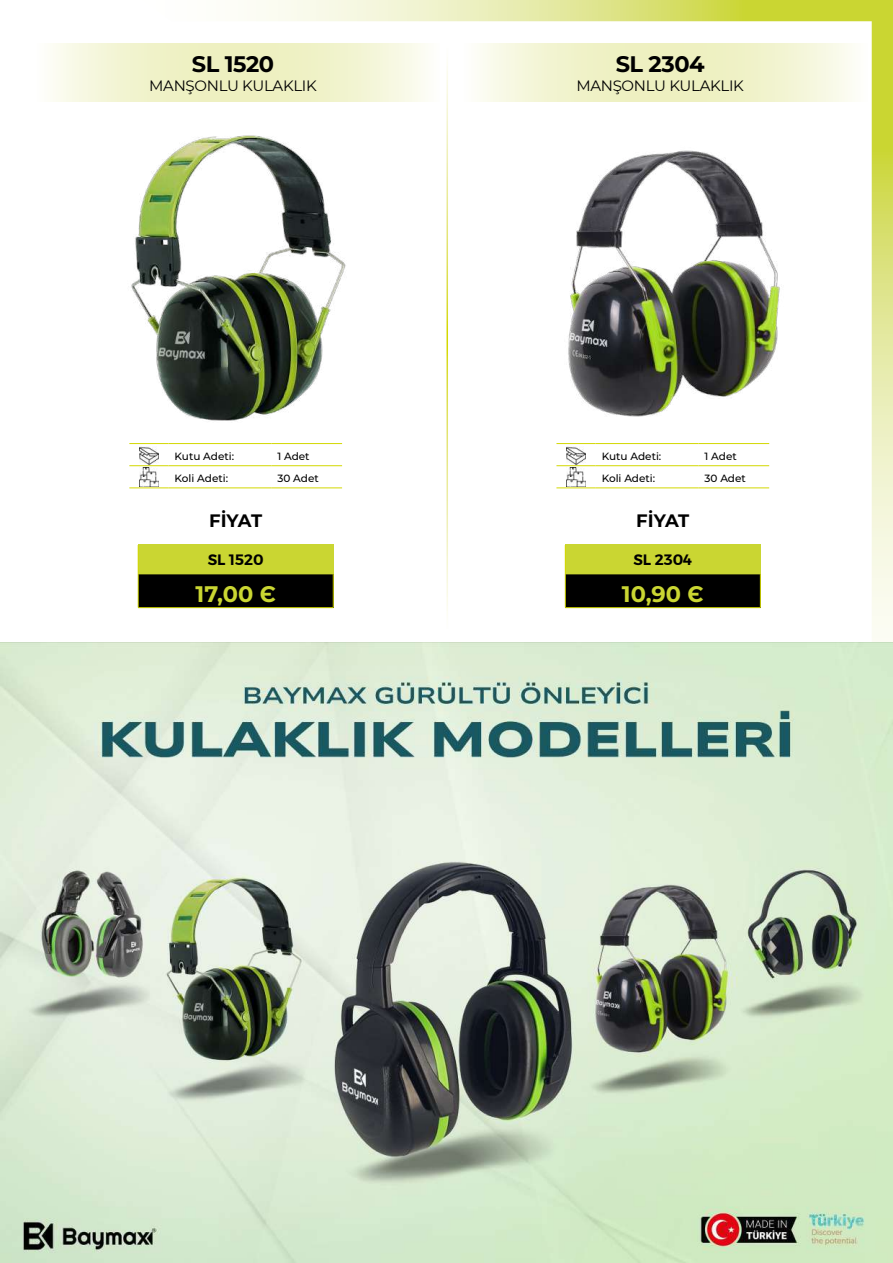
<style>
.page{position:relative;width:893px;height:1263px;background:#fff}
.page>*{position:absolute;margin:0;border:0;box-sizing:border-box;transform-origin:0 0}
.t1{font:700 22.5px "Montserrat";letter-spacing:-.02em;color:#000}
.t2{font:700 22.5px "Montserrat";color:#cad632}
.t3{font:700 18px "Montserrat";letter-spacing:-.015em;color:#000}
.t4{font:15px "Montserrat";letter-spacing:-.02em;color:#000}
.t5{font:600 15px "Gontserrat";color:#000}
.t6{font:500 10.5px "Montserrat";color:#000}
</style>
<div class="page">
<svg style="left:52px;top:44px;width:63px;height:57px;background:#f7f8e3"></svg>
<svg style="left:115px;top:0;width:778px;height:642px"></svg>
<hr style="left:565px;top:574px;width:195px;height:1px;background:#cad632">
<img style="left:0;top:642px;width:893px;height:621px">
<hr style="left:446px;top:43px;width:2px;height:586px;background:#fff">
<h1 class="t1" style="left:192px;top:49px;width:84px">SL 1520</h1>
<h1 class="t1" style="left:616px;top:49px;width:90px">SL 2304</h1>
<h3 class="t4" style="left:149px;top:75px;width:169px">MANŞONLU KULAKLIK</h3>
<h3 class="t4" style="left:576px;top:75px;width:169px">MANŞONLU KULAKLIK</h3>
<p class="t6" style="left:175px;top:449px;width:61px">Kutu Adeti:</p>
<p class="t6" style="left:277px;top:449px;width:34px">1 Adet</p>
<p class="t6" style="left:175px;top:471px;width:55px">Koli Adeti:</p>
<p class="t6" style="left:277px;top:471px;width:43px">30 Adet</p>
<p class="t6" style="left:602px;top:449px;width:61px">Kutu Adeti:</p>
<p class="t6" style="left:704px;top:449px;width:34px">1 Adet</p>
<p class="t6" style="left:602px;top:471px;width:55px">Koli Adeti:</p>
<p class="t6" style="left:704px;top:471px;width:43px">30 Adet</p>
<h2 class="t3" style="left:209px;top:509px;width:55px">FİYAT</h2>
<h2 class="t3" style="left:636px;top:509px;width:55px">FİYAT</h2>
<h3 class="t5" style="left:208px;top:548px;width:58px">SL 1520</h3>
<h1 class="t2" style="left:196px;top:579px;width:82px">17,00 Є</h1>
<h3 class="t5" style="left:633px;top:548px;width:60px">SL 2304</h3>
<h1 class="t2" style="left:622px;top:579px;width:83px">10,90 Є</h1>
</div>
